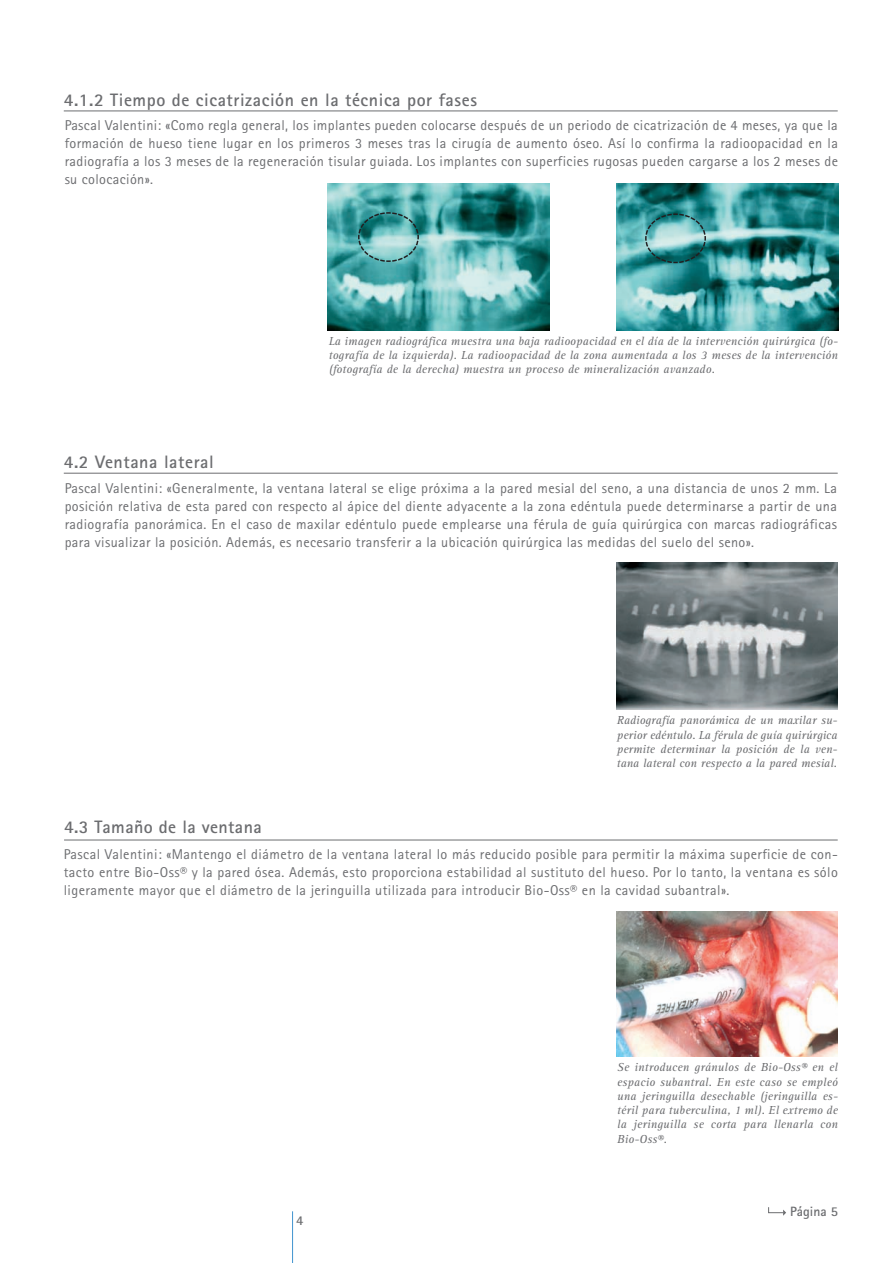
<style>
.page{position:relative;width:893px;height:1263px;background:#fff}
.page>*{position:absolute;margin:0;border:0;box-sizing:border-box;transform-origin:0 0}
.t1{font:700 18px "Rotis Sans Serif";letter-spacing:.03em;color:#6c6d70}
.t2{font:14.25px/18px "Rotis Sans Serif";letter-spacing:.025em;color:#6c6d70;text-align:justify}
.t3{font:700 13.5px "Rotis Sans Serif";color:#6c6d70}
.t4{font:italic 12px/14.2px "Rotis Serif";letter-spacing:.015em;color:#6c6d70;text-align:justify}
</style>
<div class="page">
<img style="left:617px;top:184px;width:221px;height:147px">
<svg style="left:644px;top:213px;width:63px;height:51px"></svg>
<hr style="left:292px;top:1211px;width:1px;height:52px;background:#4194d0">
<img style="left:616px;top:563px;width:222px;height:146px">
<img style="left:616px;top:912px;width:222px;height:145px">
<hr style="left:64px;top:473px;width:774px;height:1px;background:#6c6d70">
<hr style="left:64px;top:111px;width:774px;height:1px;background:#6c6d70">
<hr style="left:64px;top:840px;width:774px;height:1px;background:#6c6d70">
<svg style="left:768px;top:1207px;width:18px;height:9px"></svg>
<img style="left:328px;top:184px;width:221px;height:147px">
<svg style="left:357px;top:211px;width:63px;height:52px"></svg>
<p class="t1" style="left:64px;top:94px;width:415px">4.1.2 Tiempo de cicatrización en la técnica por fases</p>
<p class="t2" style="left:65px;top:118px;width:775px">Pascal Valentini: «Como regla general, los implantes pueden colocarse después de un periodo de cicatrización de 4 meses, ya que la formación de hueso tiene lugar en los primeros 3 meses tras la cirugía de aumento óseo. Así lo confirma la radioopacidad en la radiografía a los 3 meses de la regeneración tisular guiada. Los implantes con superficies rugosas pueden cargarse a los 2 meses de su colocación».</p>
<p class="t1" style="left:64px;top:456px;width:152px">4.2 Ventana lateral</p>
<p class="t4" style="left:329px;top:335px;width:511px">La imagen radiográfica muestra una baja radioopacidad en el día de la intervención quirúrgica (fo&shy;tografía de la izquierda). La radioopacidad de la zona aumentada a los 3 meses de la intervención (fotografía de la derecha) muestra un proceso de mineralización avanzado.</p>
<p class="t2" style="left:65px;top:480px;width:774px">Pascal Valentini: «Generalmente, la ventana lateral se elige próxima a la pared mesial del seno, a una distancia de unos 2 mm. La posición relativa de esta pared con respecto al ápice del diente adyacente a la zona edéntula puede determinarse a partir de una radiografía panorámica. En el caso de maxilar edéntulo puede emplearse una férula de guía quirúrgica con marcas radiográficas para visualizar la posición. Además, es necesario transferir a la ubicación quirúrgica las medidas del suelo del seno».</p>
<p class="t1" style="left:64px;top:820px;width:199px">4.3 Tamaño de la ventana</p>
<p class="t4" style="left:617px;top:714px;width:222px">Radiografía panorámica de un maxilar su&shy;perior edéntulo. La férula de guía quirúrgica permite determinar la posición de la ven&shy;tana lateral con respecto a la pared mesial.</p>
<p class="t2" style="left:64px;top:847px;width:776px">Pascal Valentini: «Mantengo el diámetro de la ventana lateral lo más reducido posible para permitir la máxima superficie de con&shy;tacto entre Bio-Oss® y la pared ósea. Además, esto proporciona estabilidad al sustituto del hueso. Por lo tanto, la ventana es sólo ligeramente mayor que el diámetro de la jeringuilla utilizada para introducir Bio-Oss® en la cavidad subantral».</p>
<p class="t3" style="left:296px;top:1215px;width:9px">4</p>
<p class="t4" style="left:617px;top:1061px;width:222px">Se introducen gránulos de Bio-Oss® en el espacio subantral. En este caso se empleó una jeringuilla desechable (jeringuilla es&shy;téril para tuberculina, 1 ml). El extremo de la jeringuilla se corta para llenarla con Bio-Oss®.</p>
<p class="t3" style="left:790px;top:1206px;width:49px">Página 5</p>
</div>
